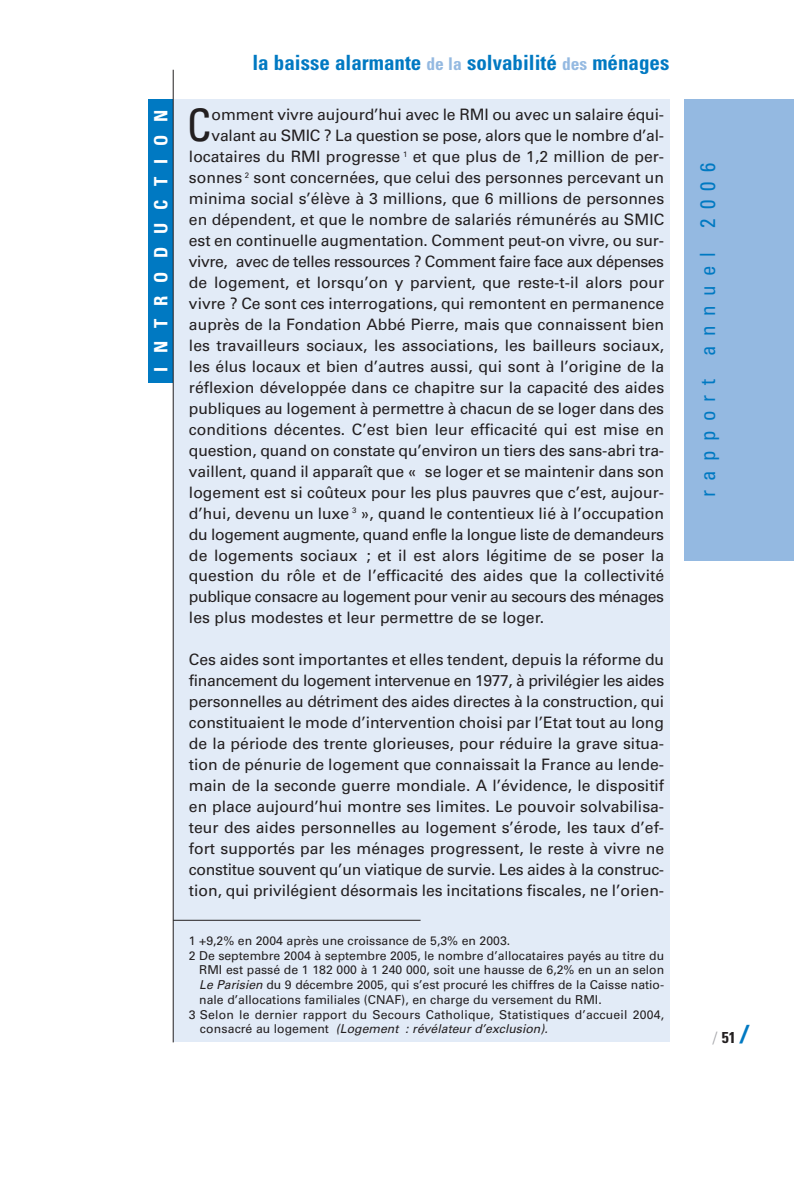
<style>
.page{position:relative;width:794px;height:1191px;background:#fff}
.page>*{position:absolute;margin:0;border:0;box-sizing:border-box;transform-origin:0 0}
.t1{font:condensed 44.8px "Univers";color:#231f20}
.t2{font:700 condensed 21px "Univers";color:#0079c2}
.t3{font:condensed 21px "Univers";letter-spacing:.445em;color:#0079c2}
.t4{font:700 condensed 18.38px "Univers";letter-spacing:.71em;color:#fff}
.t5{font:15.75px/21px "Univers";color:#231f20;text-align:justify}
.t6{font:15.75px "Univers";letter-spacing:-.025em;color:#231f20}
.t7{font:15.75px "Univers";letter-spacing:-.03em;color:#231f20}
.t8{font:700 condensed 15.75px "Univers";color:#231f20}
.t9{font:12.25px "Univers";color:#231f20}
.t10{font:italic 12.25px "Univers";color:#231f20}
.s1{font-size:17.5px;color:#94b9e1}
.s2{font-style:italic}
.s3{font-style:normal}
.s4{font-weight:300;font-stretch:normal;color:#a8a9ad}
.s5{font-stretch:expanded;font-size:24.5px;color:#0079c2}
</style>
<div class="page">
<div style="left:173px;top:99px;width:496px;height:943px;background:#e2ebf7"></div>
<div style="left:684px;top:99px;width:109px;height:461px;background:#94b9e1"></div>
<div style="left:148px;top:99px;width:25px;height:284px;background:#0079c2"></div>
<hr style="left:173px;top:70px;width:1px;height:972px;background:#231f20">
<hr style="left:173px;top:920px;width:247px;height:1px;background:#231f20">
<p class="t4" style="left:154px;top:371px;width:263px;rotate:-90deg">INTRODUCTION</p>
<h2 class="t2" style="left:252px;top:55px;width:418px">la baisse alarmante <span class="s1">de la</span> solvabilité <span class="s1">des</span> ménages</h2>
<h1 class="t1" style="left:187px;top:109px;width:26px">C</h1>
<p class="t5" style="left:211px;top:106px;width:454px">omment vivre aujourd’hui avec le RMI ou avec un salaire équi-</p>
<p class="t5" style="left:211px;top:127px;width:454px">valant au SMIC ? La question se pose, alors que le nombre d’al-</p>
<p class="t5" style="left:189px;top:148px;width:477px">locataires du RMI progresse <sup>1</sup> et que plus de 1,2 million de per-</p>
<p class="t5" style="left:189px;top:169px;width:477px">sonnes <sup>2</sup> sont concernées, que celui des personnes percevant un</p>
<p class="t5" style="left:189px;top:190px;width:477px">minima social s’élève à 3 millions, que 6 millions de personnes</p>
<p class="t5" style="left:189px;top:211px;width:477px">en dépendent, et que le nombre de salariés rémunérés au SMIC</p>
<p class="t5" style="left:189px;top:231px;width:477px">est en continuelle augmentation. Comment peut-on vivre, ou sur-</p>
<p class="t6" style="left:189px;top:256px;width:477px">vivre, avec de telles ressources ? Comment faire face aux dépenses</p>
<p class="t5" style="left:189px;top:273px;width:477px">de logement, et lorsqu’on y parvient, que reste-t-il alors pour</p>
<p class="t5" style="left:189px;top:294px;width:477px">vivre ? Ce sont ces interrogations, qui remontent en permanence</p>
<p class="t5" style="left:189px;top:315px;width:477px">auprès de la Fondation Abbé Pierre, mais que connaissent bien</p>
<p class="t5" style="left:189px;top:336px;width:477px">les travailleurs sociaux, les associations, les bailleurs sociaux,</p>
<p class="t5" style="left:189px;top:357px;width:477px">les élus locaux et bien d’autres aussi, qui sont à l’origine de la</p>
<p class="t5" style="left:189px;top:378px;width:477px">réflexion développée dans ce chapitre sur la capacité des aides</p>
<p class="t5" style="left:189px;top:399px;width:477px">publiques au logement à permettre à chacun de se loger dans des</p>
<p class="t5" style="left:189px;top:420px;width:477px">conditions décentes. C’est bien leur efficacité qui est mise en</p>
<p class="t5" style="left:189px;top:441px;width:477px">question, quand on constate qu’environ un tiers des sans-abri tra-</p>
<p class="t5" style="left:189px;top:462px;width:477px">vaillent, quand il apparaît que « se loger et se maintenir dans son</p>
<p class="t5" style="left:189px;top:483px;width:477px">logement est si coûteux pour les plus pauvres que c’est, aujour-</p>
<p class="t5" style="left:189px;top:504px;width:477px">d’hui, devenu un luxe <sup>3</sup> », quand le contentieux lié à l’occupation</p>
<p class="t6" style="left:189px;top:528px;width:477px">du logement augmente, quand enfle la longue liste de demandeurs</p>
<p class="t5" style="left:189px;top:546px;width:477px">de logements sociaux ; et il est alors légitime de se poser la</p>
<p class="t5" style="left:189px;top:567px;width:477px">question du rôle et de l’efficacité des aides que la collectivité</p>
<p class="t7" style="left:189px;top:591px;width:477px">publique consacre au logement pour venir au secours des ménages</p>
<p class="t5" style="left:189px;top:609px;width:356px">les plus modestes et leur permettre de se loger.</p>
<p class="t5" style="left:189px;top:650px;width:477px">Ces aides sont importantes et elles tendent, depuis la réforme du financement du logement intervenue en 1977, à privilégier les aides personnelles au détriment des aides directes à la construction, qui constituaient le mode d’intervention choisi par l’Etat tout au long de la période des trente glorieuses, pour réduire la grave situa&shy;tion de pénurie de logement que connaissait la France au lende&shy;main de la seconde guerre mondiale. A l’évidence, le dispositif en place aujourd’hui montre ses limites. Le pouvoir solvabilisa&shy;teur des aides personnelles au logement s’érode, les taux d’ef&shy;fort supportés par les ménages progressent, le reste à vivre ne constitue souvent qu’un viatique de survie. Les aides à la construc&shy;tion, qui privilégient désormais les incitations fiscales, ne l’orien-</p>
<p class="t9" style="left:189px;top:936px;width:323px">1 +9,2% en 2004 après une croissance de 5,3% en 2003.</p>
<p class="t9" style="left:189px;top:950px;width:477px">2 De septembre 2004 à septembre 2005, le nombre d’allocataires payés au titre du</p>
<p class="t9" style="left:199px;top:965px;width:466px">RMI est passé de 1 182 000 à 1 240 000, soit une hausse de 6,2% en un an selon</p>
<p class="t9" style="left:199px;top:980px;width:466px"><span class="s2">Le Parisien</span> du 9 décembre 2005, qui s’est procuré les chiffres de la Caisse natio-</p>
<p class="t9" style="left:199px;top:995px;width:404px">nale d’allocations familiales (CNAF), en charge du versement du RMI.</p>
<p class="t9" style="left:189px;top:1009px;width:477px">3 Selon le dernier rapport du Secours Catholique, Statistiques d’accueil 2004,</p>
<p class="t10" style="left:200px;top:1024px;width:352px"><span class="s3">c o n s a c r é a u l o g e m e n t</span> (Logement : révélateur d’exclusion).</p>
<h2 class="t3" style="left:700px;top:497px;width:336px;rotate:-90deg">rapport annuel 2006</h2>
<p class="t8" style="left:713px;top:1031px;width:39px"><span class="s4">/</span>51<span class="s5">/</span></p>
</div>
